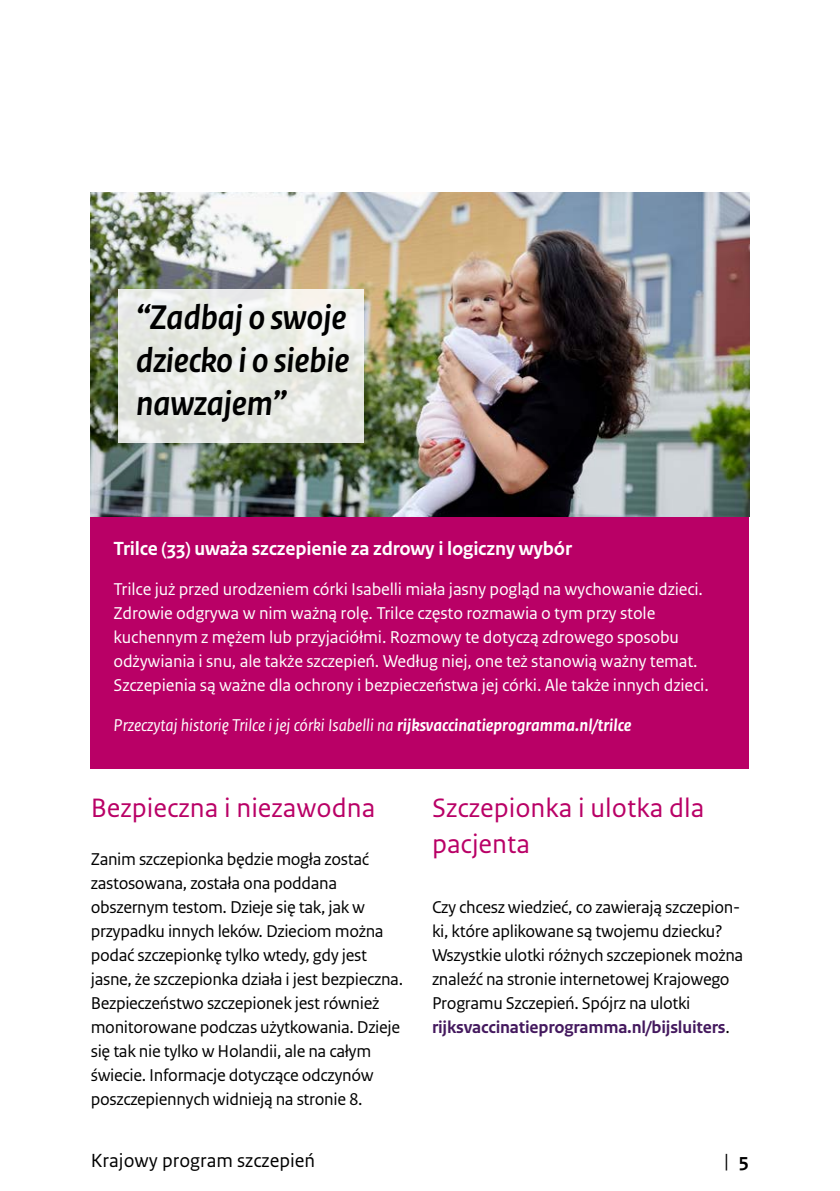
<style>
.page{position:relative;width:840px;height:1191px;background:#fff}
.page>*{position:absolute;margin:0;border:0;box-sizing:border-box;transform-origin:0 0}
.t1{font:italic 700 36px/43.2px "Rijksoverheid Sans Heading";color:#000;text-align:justify}
.H2_Paragraafkop{font:28px/36px "Rijksoverheid Sans Text";color:#b90066}
.H4_Tussenkop{font:700 20px "Rijksoverheid Sans Text";letter-spacing:-.01em;color:#fff}
.t2{font:20px "Rijksoverheid Sans Text";color:#000}
.P_Broodtekst-sans{font:18px/24px "Rijksoverheid Sans Text";letter-spacing:-.02em;color:#000}
.P_Broodtekst-sans-2{font:18px/24px "Rijksoverheid Sans Text";letter-spacing:-.01em;color:#fff}
.P_Broodtekst-sans-3{font:italic 18px "Rijksoverheid Sans Text";color:#fff}
.P_Broodtekst-sans-4{font:700 18px "Rijksoverheid Sans Text";letter-spacing:-.01em;color:#44195e}
.s1{font-weight:700}
.s2{font-weight:400;color:#000}
</style>
<div class="page">
<div style="left:91px;top:385px;width:657px;height:384px;background:#b90066"></div>
<img style="left:91px;top:193px;width:657px;height:323px">
<svg style="left:118px;top:289px;width:245px;height:153px;background:#e8eae5"></svg>
<p class="t1" style="left:136px;top:296px;width:214px">“Zadbaj o swoje dziecko i o siebie nawzajem”</p>
<h4 class="H4_Tussenkop" style="left:113px;top:537px;width:459px">Trilce (33) uważa szczepienie za zdrowy i logiczny wybór</h4>
<p class="P_Broodtekst-sans-2" style="left:113px;top:577px;width:596px">Trilce już przed urodzeniem córki Isabelli miała jasny pogląd na wychowanie dzieci.<br>Zdrowie odgrywa w nim ważną rolę. Trilce często rozmawia o tym przy stole kuchennym z mężem lub przyjaciółmi. Rozmowy te dotyczą zdrowego sposobu odżywiania i snu, ale także szczepień. Według niej, one też stanowią ważny temat.<br>Szczepienia są ważne dla ochrony i bezpieczeństwa jej córki. Ale także innych dzieci.</p>
<p class="P_Broodtekst-sans-3" style="left:113px;top:715px;width:519px">Przeczytaj historię Trilce i jej córki Isabelli na <span class="s1">rijksvaccinatieprogramma.nl/trilce</span></p>
<h2 class="H2_Paragraafkop" style="left:91px;top:790px;width:286px">Bezpieczna i niezawodna</h2>
<p class="P_Broodtekst-sans" style="left:91px;top:847px;width:313px">Zanim szczepionka będzie mogła zostać zastosowana, została ona poddana obszernym testom. Dzieje się tak, jak w przypadku innych leków. Dzieciom można podać szczepionkę tylko wtedy, gdy jest jasne, że szczepionka działa i jest bezpieczna.<br>Bezpieczeństwo szczepionek jest również monitorowane podczas użytkowania. Dzieje się tak nie tylko w Holandii, ale na całym świecie. Informacje dotyczące odczynów poszczepiennych widnieją na stronie 8.</p>
<h2 class="H2_Paragraafkop" style="left:432px;top:790px;width:274px">Szczepionka i ulotka dla pacjenta</h2>
<p class="P_Broodtekst-sans" style="left:432px;top:895px;width:312px">Czy chcesz wiedzieć, co zawierają szczepion&shy;ki, które aplikowane są twojemu dziecku?<br>Wszystkie ulotki różnych szczepionek można znaleźć na stronie internetowej Krajowego Programu Szczepień. Spójrz na ulotki</p>
<p class="P_Broodtekst-sans-4" style="left:432px;top:1017px;width:299px">rijksvaccinatieprogramma.nl/bijsluiters<span class="s2">.</span></p>
<p class="t2" style="left:91px;top:1149px;width:226px">Krajowy program szczepień</p>
<p class="t2" style="left:723px;top:1149px;width:27px">| <span class="s1">5</span></p>
</div>
